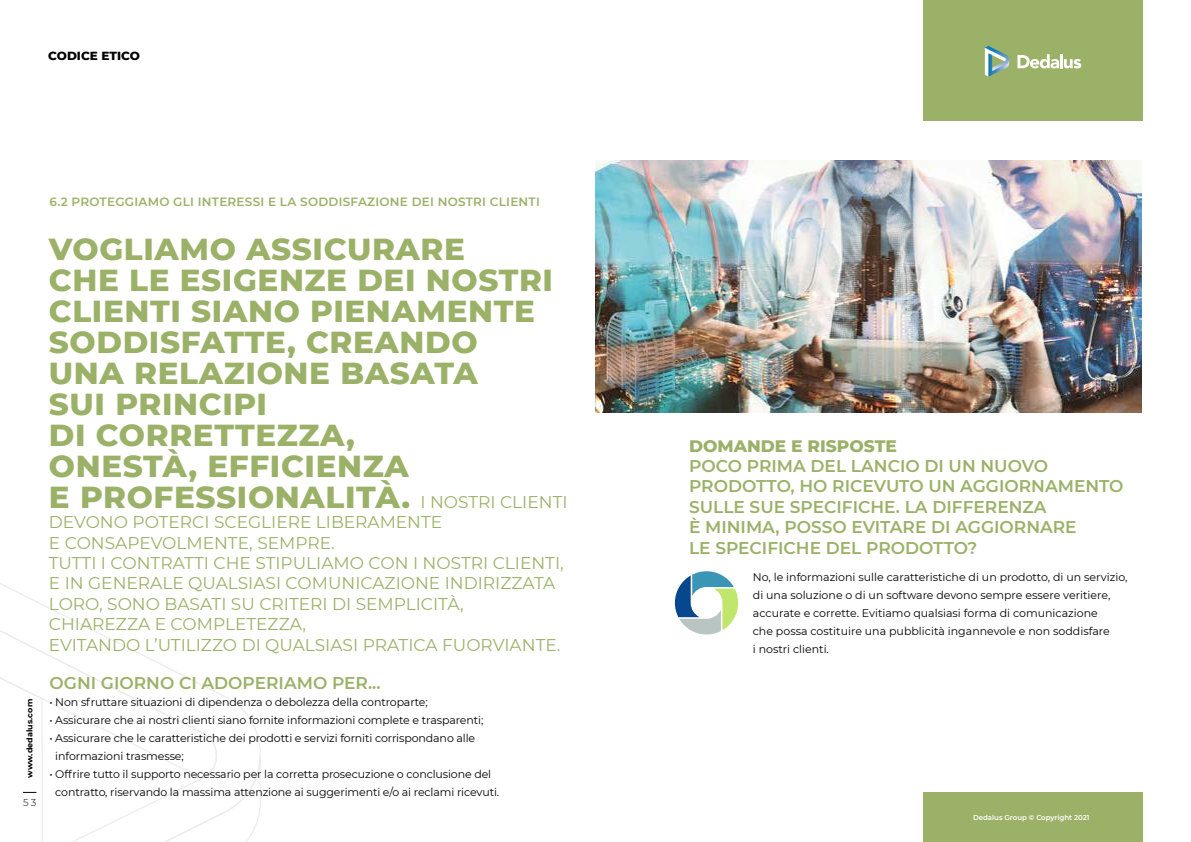
<style>
.page{position:relative;width:1191px;height:842px;background:#fff}
.page>*{position:absolute;margin:0;border:0;box-sizing:border-box;transform-origin:0 0}
.t1{font:800 31px/31px "Montserrat";letter-spacing:.02em;color:#9bb168}
.t2{font:17px/20.4px "Montserrat";color:#9bb168}
.t3{font:600 17px/20.4px "Montserrat";color:#9bb168}
.t4{font:800 17px "Montserrat";color:#9bb168}
.t5{font:600 12px "Montserrat";letter-spacing:.02em;color:#9bb168}
.t6{font:800 12px "Montserrat";color:#000}
.t7{font:11px/18px "Montserrat";letter-spacing:-.01em;color:#000}
.t8{font:300 10px "Montserrat";color:#000}
.t9{font:700 8px "Montserrat";letter-spacing:.01em;color:#000}
.t10{font:600 7px "Montserrat";color:#fff}
.s1{font-weight:400;font-size:17px}
</style>
<div class="page">
<svg style="left:0;top:603px;width:180px;height:71px"></svg>
<svg style="left:0;top:674px;width:261px;height:168px"></svg>
<svg style="left:23px;top:792px;width:13px;height:1px"></svg>
<svg style="left:675px;top:571px;width:63px;height:63px"></svg>
<img style="left:595px;top:160px;width:546px;height:252px">
<div style="left:923px;top:792px;width:219px;height:50px;background:#9bb168"></div>
<div style="left:923px;top:0;width:219px;height:120px;background:#9bb168"></div>
<svg style="left:1017px;top:54px;width:64px;height:14px"></svg>
<svg style="left:984px;top:46px;width:26px;height:31px"></svg>
<p class="t6" style="left:48px;top:47px;width:93px">CODICE ETICO</p>
<p class="t5" style="left:50px;top:193px;width:492px">6.2 PROTEGGIAMO GLI INTERESSI E LA SODDISFAZIONE DEI NOSTRI CLIENTI</p>
<p class="t9" style="left:24px;top:778px;width:80px;rotate:-90deg">www.dedalus.com</p>
<p class="t8" style="left:23px;top:795px;width:15px">53</p>
<h1 class="t1" style="left:49px;top:232px;width:520px">VOGLIAMO ASSICURARE<br>CHE LE ESIGENZE DEI NOSTRI<br>CLIENTI SIANO PIENAMENTE<br>SODDISFATTE, CREANDO<br>UNA RELAZIONE BASATA<br>SUI PRINCIPI<br>DI CORRETTEZZA,<br>ONESTÀ, EFFICIENZA<br>E PROFESSIONALITÀ. <span class="s1">I NOSTRI CLIENTI</span></h1>
<p class="t2" style="left:49px;top:511px;width:516px">DEVONO POTERCI SCEGLIERE LIBERAMENTE<br>E CONSAPEVOLMENTE, SEMPRE.<br>TUTTI I CONTRATTI CHE STIPULIAMO CON I NOSTRI CLIENTI, E IN GENERALE QUALSIASI COMUNICAZIONE INDIRIZZATA LORO, SONO BASATI SU CRITERI DI SEMPLICITÀ, CHIAREZZA E COMPLETEZZA,<br>EVITANDO L’UTILIZZO DI QUALSIASI PRATICA FUORVIANTE.</p>
<h2 class="t3" style="left:50px;top:672px;width:332px">OGNI GIORNO CI ADOPERIAMO PER...</h2>
<p class="t7" style="left:50px;top:693px;width:380px">• Non sfruttare situazioni di dipendenza o debolezza della controparte;</p>
<p class="t7" style="left:50px;top:711px;width:435px">• Assicurare che ai nostri clienti siano fornite informazioni complete e trasparenti;</p>
<p class="t7" style="left:55px;top:729px;width:421px;text-indent:-6px">• Assicurare che le caratteristiche dei prodotti e servizi forniti corrispondano alle informazioni trasmesse;</p>
<p class="t7" style="left:55px;top:765px;width:445px;text-indent:-6px">• Offrire tutto il supporto necessario per la corretta prosecuzione o conclusione del contratto, riservando la massima attenzione ai suggerimenti e/o ai reclami ricevuti.</p>
<h2 class="t4" style="left:689px;top:433px;width:209px">DOMANDE E RISPOSTE</h2>
<h2 class="t3" style="left:689px;top:455px;width:436px">POCO PRIMA DEL LANCIO DI UN NUOVO PRODOTTO, HO RICEVUTO UN AGGIORNAMENTO SULLE SUE SPECIFICHE. LA DIFFERENZA<br>È MINIMA, POSSO EVITARE DI AGGIORNARE<br>LE SPECIFICHE DEL PRODOTTO?</h2>
<p class="t7" style="left:753px;top:568px;width:376px">No, le informazioni sulle caratteristiche di un prodotto, di un servizio, di una soluzione o di un software devono sempre essere veritiere, accurate e corrette. Evitiamo qualsiasi forma di comunicazione<br>che possa costituire una pubblicità ingannevole e non soddisfare<br>i nostri clienti.</p>
<p class="t10" style="left:973px;top:813px;width:118px">Dedalus Group © Copyright 2021</p>
</div>
